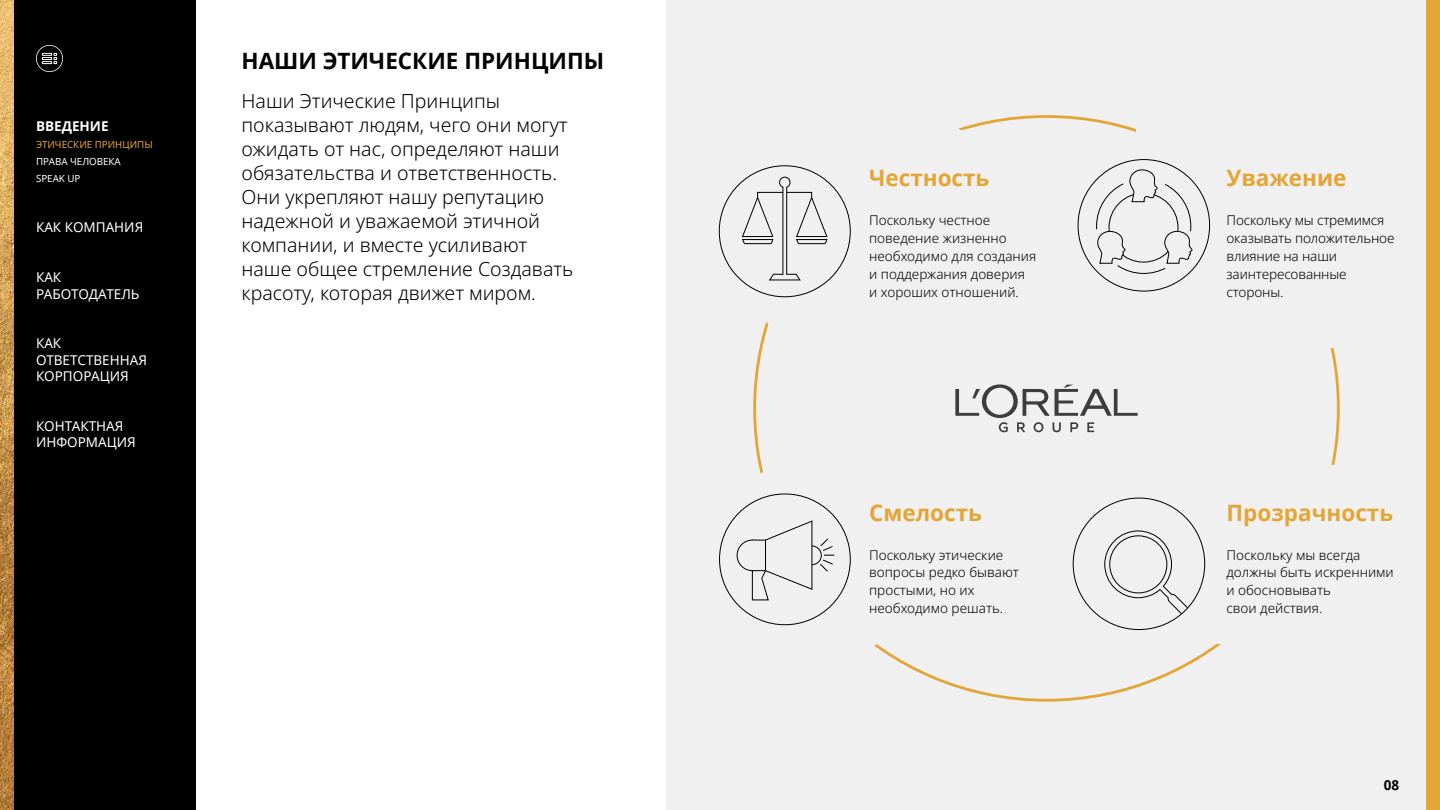
<style>
.page{position:relative;width:1440px;height:810px;background:#fff}
.page>*{position:absolute;margin:0;border:0;box-sizing:border-box;transform-origin:0 0}
.t1{font:700 22.5px "Noto Sans";color:#e3a535}
.t2{font:700 22.5px "Noto Sans";color:#000}
.t3{font:300 19.5px/24px "Noto Sans";color:#000}
.t4{font:300 13.5px/18px "Noto Sans";color:#000}
.t5{font:13.5px/16.2px "Noto Sans";color:#fff}
.t6{font:700 13.5px "Noto Sans";color:#fff}
.t7{font:700 13.5px "Noto Sans";color:#000}
.t8{font:9.75px/17.2px "Noto Sans";color:#fff}
.t9{font:9.75px "Noto Sans";color:#e3a535}
</style>
<div class="page">
<div style="left:667px;top:0;width:759px;height:810px;background:#f0f0f0"></div>
<div style="left:14px;top:0;width:182px;height:810px;background:#000"></div>
<img style="left:0;top:0;width:14px;height:810px">
<svg style="left:36px;top:45px;width:27px;height:27px"></svg>
<div style="left:1426px;top:0;width:14px;height:810px;background:#e3a535"></div>
<svg style="left:955px;top:384px;width:183px;height:48px"></svg>
<svg style="left:754px;top:437px;width:171px;height:238px"></svg>
<div style="left:839px;top:465px;width:220px;height:179px;background:#f0f0f0"></div>
<svg style="left:718px;top:165px;width:133px;height:133px"></svg>
<svg style="left:1104px;top:530px;width:89px;height:88px"></svg>
<svg style="left:1077px;top:159px;width:134px;height:133px"></svg>
<svg style="left:719px;top:493px;width:132px;height:133px"></svg>
<p class="t6" style="left:36px;top:116px;width:74px">ВВЕДЕНИЕ</p>
<p class="t9" style="left:36px;top:138px;width:118px">ЭТИЧЕСКИЕ ПРИНЦИПЫ</p>
<p class="t8" style="left:36px;top:153px;width:86px">ПРАВА ЧЕЛОВЕКА<br>SPEAK UP</p>
<p class="t5" style="left:36px;top:219px;width:109px">КАК КОМПАНИЯ</p>
<p class="t5" style="left:36px;top:269px;width:105px">КАК<br>РАБОТОДАТЕЛЬ</p>
<p class="t5" style="left:36px;top:335px;width:113px">КАК<br>ОТВЕТСТВЕННАЯ<br>КОРПОРАЦИЯ</p>
<p class="t5" style="left:36px;top:417px;width:101px">КОНТАКТНАЯ<br>ИНФОРМАЦИЯ</p>
<h1 class="t2" style="left:242px;top:45px;width:364px">НАШИ ЭТИЧЕСКИЕ ПРИНЦИПЫ</h1>
<p class="t3" style="left:242px;top:89px;width:334px">Наши Этические Принципы показывают людям, чего они могут ожидать от нас, определяют наши обязательства и ответственность.<br>Они укрепляют нашу репутацию надежной и уважаемой этичной компании, и вместе усиливают наше общее стремление Создавать красоту, которая движет миром.</p>
<h1 class="t1" style="left:869px;top:162px;width:122px">Честность</h1>
<p class="t4" style="left:869px;top:211px;width:169px">Поскольку честное поведение жизненно необходимо для создания и поддержания доверия и хороших отношений.</p>
<h1 class="t1" style="left:869px;top:496px;width:114px">Смелость</h1>
<p class="t4" style="left:869px;top:546px;width:151px">Поскольку этические вопросы редко бывают простыми, но их необходимо решать.</p>
<h1 class="t1" style="left:1226px;top:162px;width:122px">Уважение</h1>
<p class="t4" style="left:1226px;top:211px;width:170px">Поскольку мы стремимся оказывать положительное влияние на наши заинтересованные стороны.</p>
<h1 class="t1" style="left:1226px;top:496px;width:168px">Прозрачность</h1>
<p class="t4" style="left:1226px;top:546px;width:169px">Поскольку мы всегда должны быть искренними и обосновывать<br>свои действия.</p>
<p class="t7" style="left:1384px;top:776px;width:17px">08</p>
</div>
